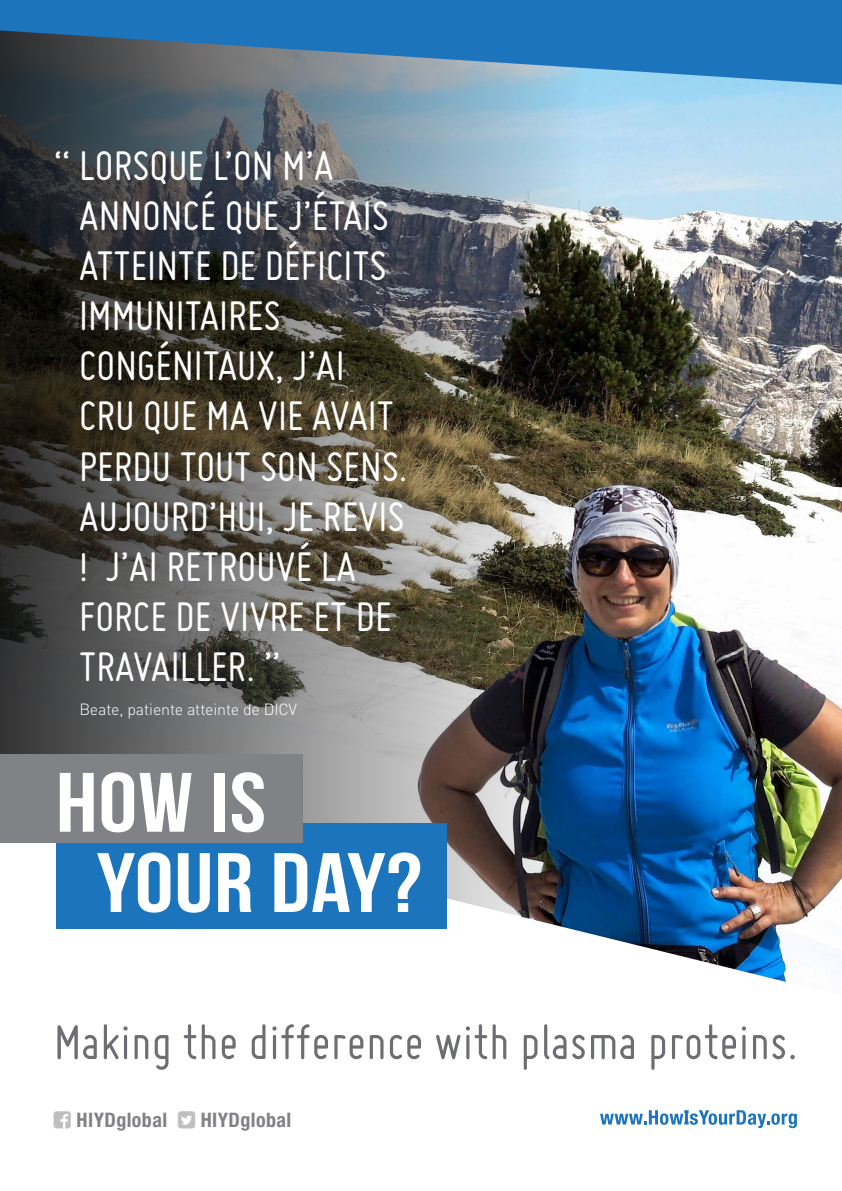
<style>
.page{position:relative;width:842px;height:1191px;background:#fff}
.page>*{position:absolute;margin:0;border:0;box-sizing:border-box;transform-origin:0 0}
.t1{font:53px "Miso";color:#6d6e71}
.t2{font:45.1px/50.1px "Miso";color:#fff}
.t3{font:700 condensed 20px "Helvetica Neue LT Std";letter-spacing:.02em;color:#808285}
.t4{font:300 16px "DIN";letter-spacing:-.01em;color:#fff}
</style>
<div class="page">
<img style="left:580px;top:86px;width:262px;height:699px">
<img style="left:0;top:86px;width:580px;height:699px">
<svg style="left:56px;top:785px;width:786px;height:344px"></svg>
<div style="left:57px;top:823px;width:390px;height:105px;background:#1c75bc"></div>
<svg style="left:97px;top:852px;width:73px;height:60px"></svg>
<svg style="left:178px;top:853px;width:32px;height:59px"></svg>
<svg style="left:218px;top:853px;width:33px;height:59px"></svg>
<svg style="left:274px;top:852px;width:146px;height:60px"></svg>
<div style="left:0;top:754px;width:302px;height:89px;background:#808285"></div>
<svg style="left:60px;top:773px;width:34px;height:58px"></svg>
<svg style="left:102px;top:772px;width:32px;height:60px"></svg>
<svg style="left:140px;top:773px;width:52px;height:58px"></svg>
<div style="left:214px;top:773px;width:11px;height:58px;background:#fff"></div>
<svg style="left:232px;top:772px;width:32px;height:60px"></svg>
<svg style="left:0;top:0;width:842px;height:86px;background:#3777a9"></svg>
<svg style="left:600px;top:1110px;width:197px;height:18px"></svg>
<svg style="left:56px;top:1110px;width:15px;height:18px"></svg>
<svg style="left:178px;top:1110px;width:17px;height:18px"></svg>
<p class="t2" style="left:79px;top:140px;width:330px;text-indent:-25px">“ LORSQUE L’ON M’A<br>ANNONCÉ QUE J’ÉTAIS<br>ATTEINTE DE DÉFICITS<br>IMMUNITAIRES<br>CONGÉNITAUX, J’AI<br>CRU QUE MA VIE AVAIT<br>PERDU TOUT SON SENS.<br>AUJOURD’HUI, JE REVIS ! J’AI RETROUVÉ LA<br>FORCE DE VIVRE ET DE<br>TRAVAILLER. ”</p>
<p class="t4" style="left:79px;top:700px;width:219px">Beate, patiente atteinte de DICV</p>
<p class="t1" style="left:54px;top:1012px;width:745px">Making the difference with plasma proteins.</p>
<p class="t3" style="left:77px;top:1107px;width:92px">HIYDglobal</p>
<p class="t3" style="left:201px;top:1107px;width:92px">HIYDglobal</p>
</div>
